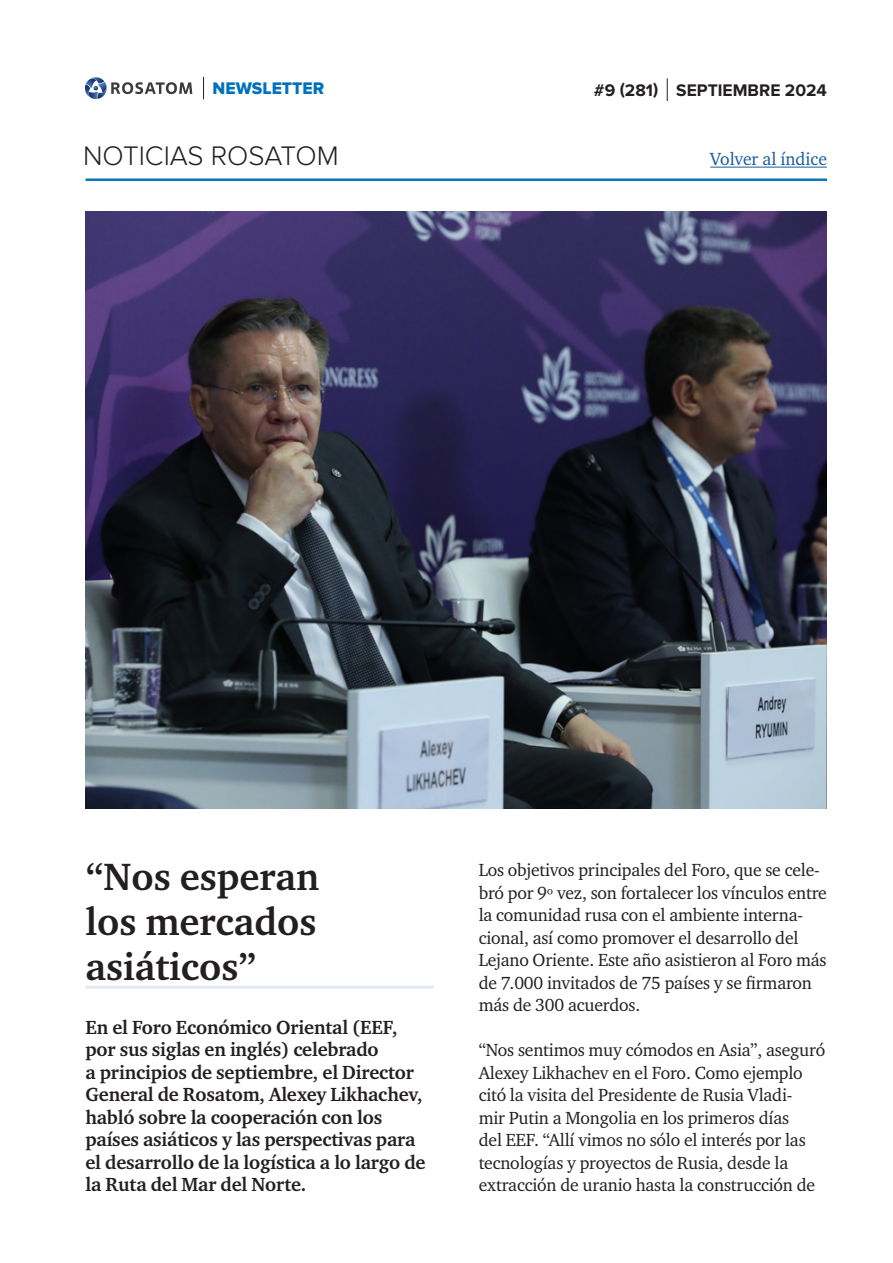
<style>
.page{position:relative;width:893px;height:1263px;background:#fff}
.page>*{position:absolute;margin:0;border:0;box-sizing:border-box;transform-origin:0 0}
.t1{font:700 39px/45px "Charter ITC";color:#231f20;text-align:justify}
.t2{font:300 27.9px "Proxima Nova";color:#231f20}
.lead{font:700 19.5px/22.5px "Charter ITC";letter-spacing:-.01em;color:#231f20}
.main_text{font:18px/22.5px "Charter ITC";letter-spacing:-.01em;color:#231f20}
.t3{font:18px "Charter ITC";color:#175d9e}
.t4{font:700 17.4px "Proxima Nova";color:#231f20}
.t5{font:17.4px "Proxima Nova Extrabld";color:#0072bc}
</style>
<div class="page">
<hr style="left:86px;top:179px;width:741px;height:2px;background:#0072bc">
<svg style="left:203px;top:77px;width:1px;height:22px"></svg>
<svg style="left:85px;top:77px;width:107px;height:22px"></svg>
<hr style="left:710px;top:167px;width:117px;height:1px;background:#175d9e">
<svg style="left:667px;top:78px;width:1px;height:23px"></svg>
<hr style="left:86px;top:986px;width:348px;height:3px;background:#e1e9f6">
<img style="left:86px;top:212px;width:741px;height:597px">
<p class="t5" style="left:213px;top:78px;width:113px">NEWSLETTER</p>
<h2 class="t2" style="left:83px;top:140px;width:257px">NOTICIAS ROSATOM</h2>
<p class="t4" style="left:594px;top:80px;width:234px">#9 (281) SEPTIEMBRE 2024</p>
<p class="t3" style="left:710px;top:148px;width:118px">Volver al índice</p>
<p class="t1" style="left:86px;top:855px;width:235px">“Nos esperan los mercados asiáticos”</p>
<p class="lead" style="left:86px;top:1016px;width:342px">En el Foro Económico Oriental (EEF, por sus siglas en inglés) celebrado<br>a principios de septiembre, el Director General de Rosatom, Alexey Likhachev, habló sobre la cooperación con los países asiáticos y las perspectivas para el desarrollo de la logística a lo largo de la Ruta del Mar del Norte.</p>
<p class="main_text" style="left:479px;top:859px;width:350px">Los objetivos principales del Foro, que se cele&shy;bró por 9º vez, son fortalecer los vínculos entre la comunidad rusa con el ambiente interna&shy;cional, así como promover el desarrollo del Lejano Oriente. Este año asistieron al Foro más de 7.000 invitados de 75 países y se firmaron más de 300 acuerdos.</p>
<p class="main_text" style="left:479px;top:1039px;width:348px">“Nos sentimos muy cómodos en Asia”, aseguró Alexey Likhachev en el Foro. Como ejemplo citó la visita del Presidente de Rusia Vladi-<br>mir Putin a Mongolia en los primeros días<br>del EEF. “Allí vimos no sólo el interés por las tecnologías y proyectos de Rusia, desde la extracción de uranio hasta la construcción de</p>
</div>
